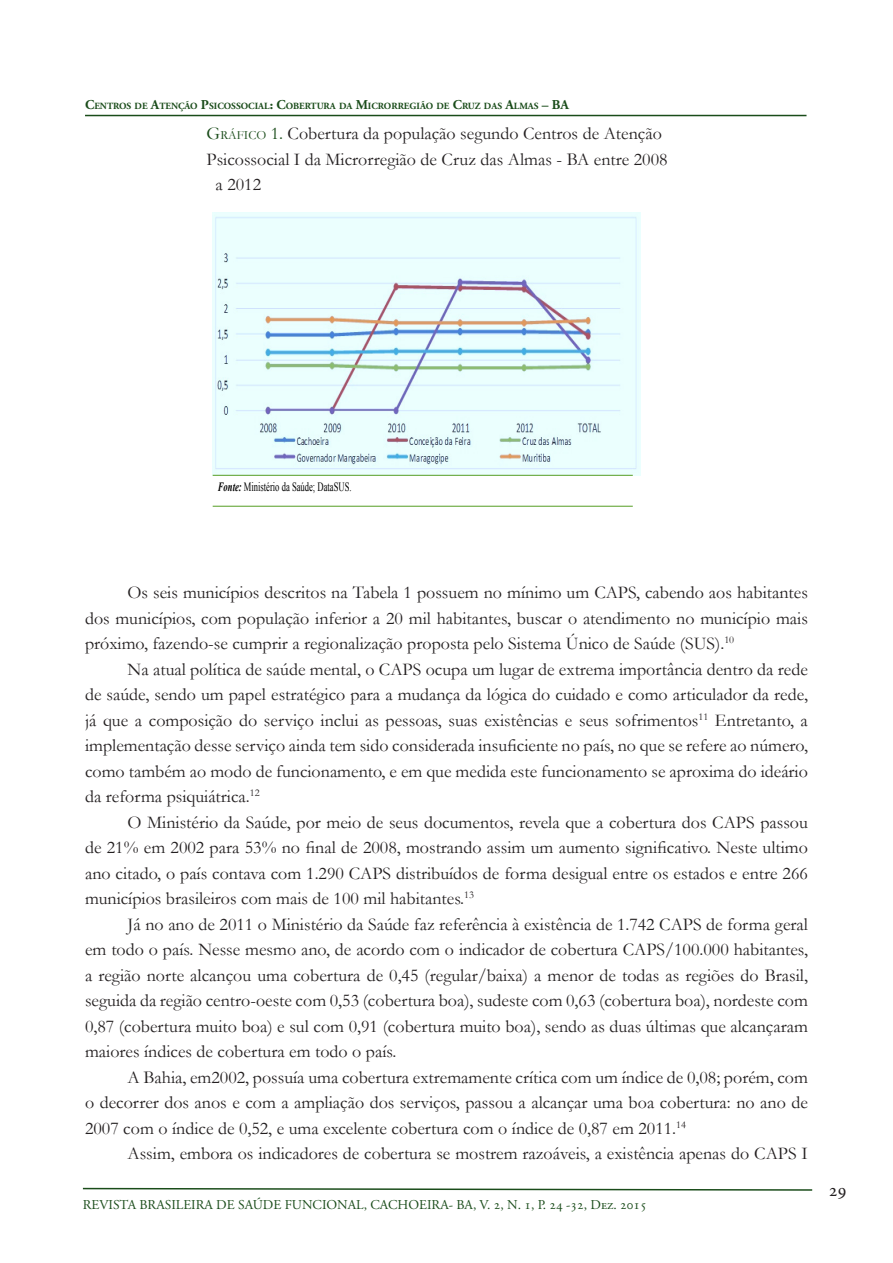
<style>
.page{position:relative;width:893px;height:1263px;background:#fff}
.page>*{position:absolute;margin:0;border:0;box-sizing:border-box;transform-origin:0 0}
.t1{font:18px/25.5px "Garamond";color:#231f20;text-align:justify}
.t2{font:18px "Minion Pro";color:#231f20}
.t3{font:13.5px "Adobe Garamond Pro";color:#1a4c1a}
.t4{font:12.75px "Times New Roman";color:#000;scale:.68 1}
.t5{font:700 9.45px "Adobe Garamond Pro";color:#1a4c1a}
.s1{font-size:13.5px}
.s2{color:#1a4c1a}
.s3{font-size:12.6px;color:#1a4c1a}
.s4{font-weight:700;font-style:italic}
</style>
<div class="page">
<svg style="left:82px;top:1187px;width:731px;height:4px"></svg>
<hr style="left:85px;top:115px;width:721px;height:1px;background:#1a4c1a">
<img style="left:213px;top:212px;width:427px;height:264px">
<hr style="left:213px;top:475px;width:420px;height:1px;background:#70ad47">
<hr style="left:213px;top:506px;width:420px;height:1px;background:#70ad47">
<p class="t5" style="left:85px;top:101px;width:485px"><span class="s1">C</span>ENTROS DE <span class="s1">A</span>TENÇÃO <span class="s1">P</span>SICOSSOCIAL<span class="s1">: C</span>OBERTURA DA <span class="s1">M</span>ICRORREGIÃO DE <span class="s1">C</span>RUZ DAS <span class="s1">A</span>LMAS <span class="s1">– BA</span></p>
<p class="t1" style="left:207px;top:120px;width:457px"><span class="s2">G</span><span class="s3">RÁFICO</span> <span class="s2">1.</span> Cobertura da população segundo Centros de Atenção</p>
<p class="t1" style="left:207px;top:146px;width:462px">Psicossocial I da Microrregião de Cruz das Almas - BA entre 2008</p>
<p class="t1" style="left:216px;top:171px;width:47px">a 2012</p>
<p class="t4" style="left:218px;top:478px;width:198px"><span class="s4">Fonte:</span> Ministério da Saúde; DataSUS.</p>
<p class="t1" style="left:85px;top:579px;width:724px;text-indent:43px">Os seis municípios descritos na Tabela 1 possuem no mínimo um CAPS, cabendo aos habitantes dos municípios, com população inferior a 20 mil habitantes, buscar o atendimento no município mais próximo, fazendo-se cumprir a regionalização proposta pelo Sistema Único de Saúde (SUS).<sup>10</sup></p>
<p class="t1" style="left:85px;top:656px;width:724px;text-indent:43px">Na atual política de saúde mental, o CAPS ocupa um lugar de extrema importância dentro da rede de saúde, sendo um papel estratégico para a mudança da lógica do cuidado e como articulador da rede, já que a composição do serviço inclui as pessoas, suas existências e seus sofrimentos<sup>11</sup> Entretanto, a</p>
<p class="t1" style="left:85px;top:732px;width:724px">implementação desse serviço ainda tem sido considerada insuficiente no país, no que se refere ao número, como também ao modo de funcionamento, e em que medida este funcionamento se aproxima do ideário da reforma psiquiátrica.<sup>12</sup></p>
<p class="t1" style="left:85px;top:809px;width:724px;text-indent:43px">O Ministério da Saúde, por meio de seus documentos, revela que a cobertura dos CAPS passou de 21% em 2002 para 53% no final de 2008, mostrando assim um aumento significativo. Neste ultimo ano citado, o país contava com 1.290 CAPS distribuídos de forma desigual entre os estados e entre 266 municípios brasileiros com mais de 100 mil habitantes.<sup>13</sup></p>
<p class="t1" style="left:85px;top:911px;width:724px;text-indent:43px">Já no ano de 2011 o Ministério da Saúde faz referência à existência de 1.742 CAPS de forma geral em todo o país. Nesse mesmo ano, de acordo com o indicador de cobertura CAPS/100.000 habitantes, a região norte alcançou uma cobertura de 0,45 (regular/baixa) a menor de todas as regiões do Brasil,</p>
<p class="t1" style="left:85px;top:987px;width:724px">seguida da região centro-oeste com 0,53 (cobertura boa), sudeste com 0,63 (cobertura boa), nordeste com 0,87 (cobertura muito boa) e sul com 0,91 (cobertura muito boa), sendo as duas últimas que alcançaram maiores índices de cobertura em todo o país.</p>
<p class="t1" style="left:85px;top:1064px;width:724px;text-indent:43px">A Bahia, em2002, possuía uma cobertura extremamente crítica com um índice de 0,08; porém, com o decorrer dos anos e com a ampliação dos serviços, passou a alcançar uma boa cobertura: no ano de 2007 com o índice de 0,52, e uma excelente cobertura com o índice de 0,87 em 2011.<sup>14</sup></p>
<p class="t1" style="left:128px;top:1140px;width:682px">Assim, embora os indicadores de cobertura se mostrem razoáveis, a existência apenas do CAPS I</p>
<p class="t3" style="left:83px;top:1196px;width:565px">REVISTA BRASILEIRA DE SAÚDE FUNCIONAL, CACHOEIRA- BA, V. 2, N. 1, P. 24 -32, Dez. 2015</p>
<p class="t2" style="left:829px;top:1178px;width:19px">29</p>
</div>
